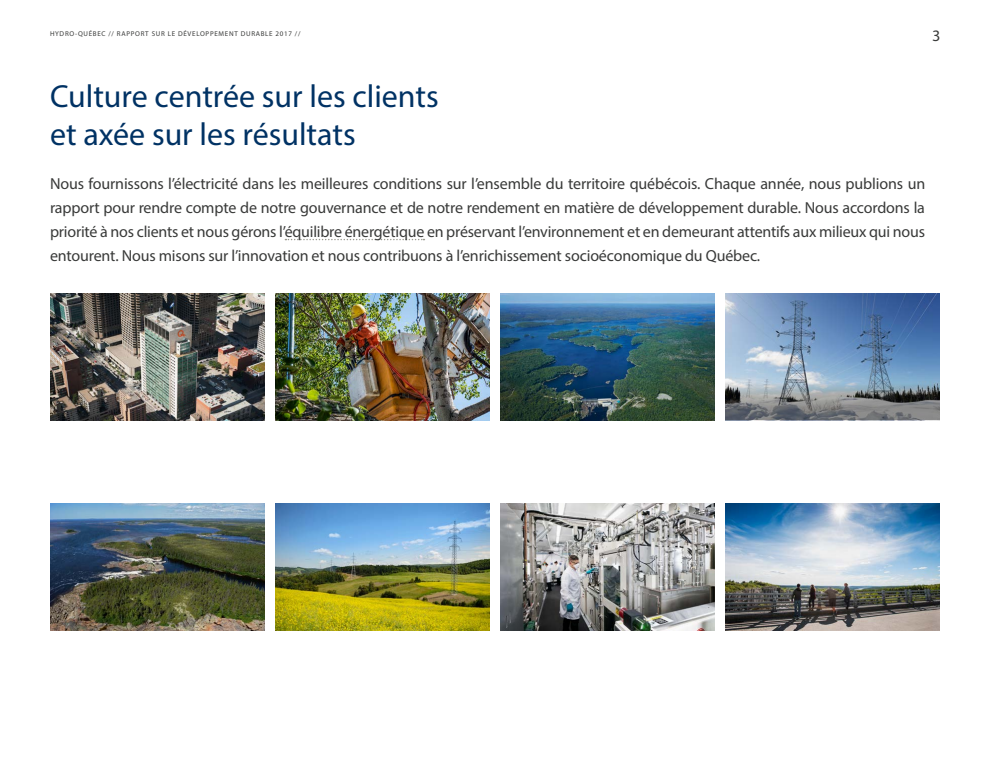
<style>
.page{position:relative;width:990px;height:765px;background:#fff}
.page>*{position:absolute;margin:0;border:0;box-sizing:border-box;transform-origin:0 0}
.H1-première_partie{font:32px/38px "Myriad Pro";color:#003264}
.t1{font:16px/24px "Myriad Pro";letter-spacing:-.01em;color:#393a39;text-align:justify}
.t2{font:7px "Myriad Pro";letter-spacing:.1em;color:#393a39}
</style>
<div class="page">
<svg style="left:285px;top:239px;width:139px;height:1px"></svg>
<img style="left:50px;top:293px;width:215px;height:127px">
<img style="left:275px;top:293px;width:215px;height:127px">
<img style="left:500px;top:293px;width:215px;height:127px">
<img style="left:725px;top:293px;width:215px;height:89px">
<img style="left:50px;top:504px;width:215px;height:127px">
<img style="left:275px;top:504px;width:215px;height:127px">
<img style="left:500px;top:504px;width:215px;height:127px">
<img style="left:725px;top:504px;width:215px;height:127px">
<svg style="left:725px;top:382px;width:215px;height:38px;background:#7b8186"></svg>
<p class="t2" style="left:50px;top:29px;width:252px">HYDRO-QUÉBEC // RAPPORT SUR LE DÉVELOPPEMENT DURABLE 2017 //</p>
<p class="t1" style="left:933px;top:23px;width:6px">3</p>
<p class="H1-première_partie" style="left:50px;top:76px;width:390px">Culture centrée sur les clients et axée sur les résultats</p>
<p class="t1" style="left:50px;top:171px;width:877px">Nous fournissons l’électricité dans les meilleures conditions sur l’ensemble du territoire québécois. Chaque année, nous publions un rapport pour rendre compte de notre gouvernance et de notre rendement en matière de développement durable. Nous accordons la priorité à nos clients et nous gérons l’équilibre énergétique en préservant l’environnement et en demeurant attentifs aux milieux qui nous entourent. Nous misons sur l’innovation et nous contribuons à l’enrichissement socioéconomique du Québec.</p>
</div>
